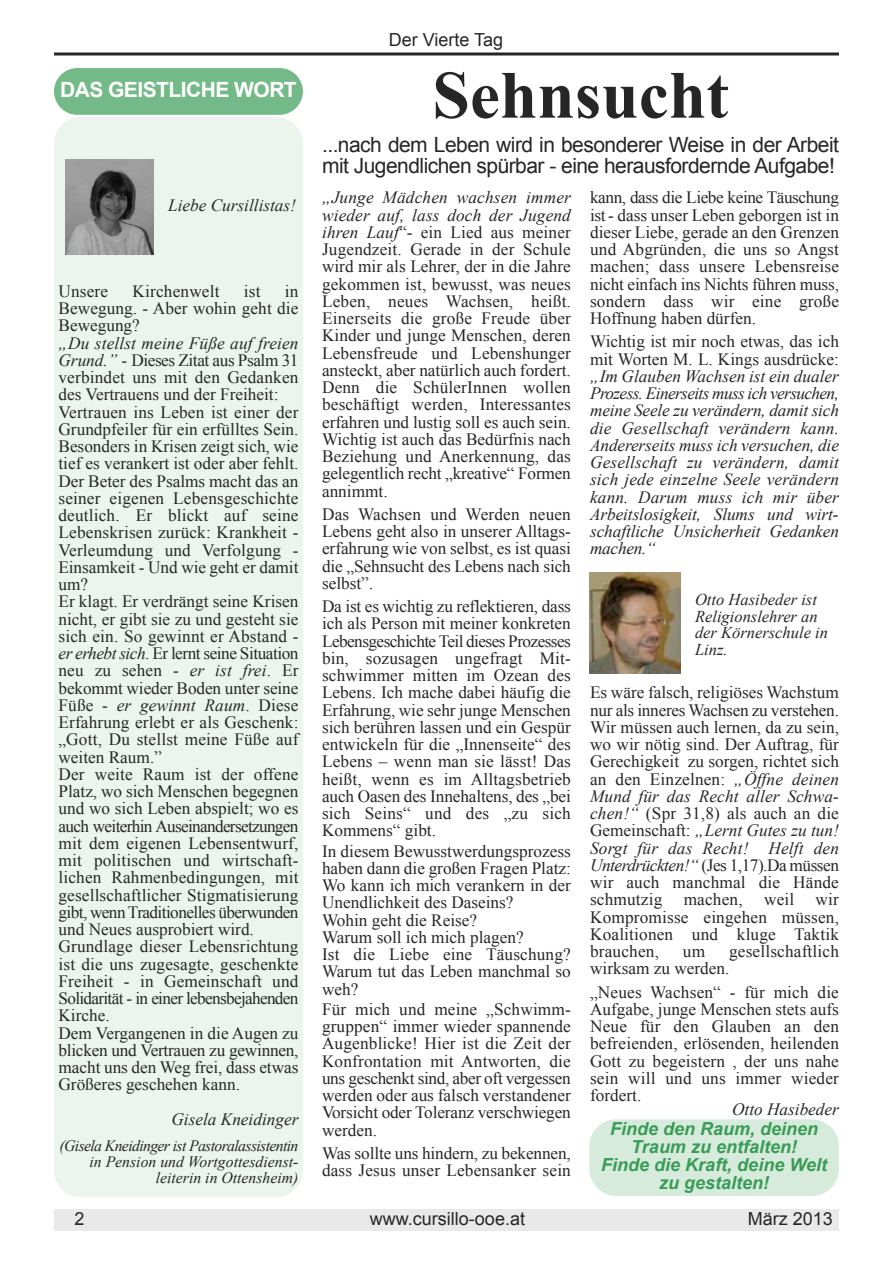
<style>
.page{position:relative;width:893px;height:1263px;background:#fff}
.page>*{position:absolute;margin:0;border:0;box-sizing:border-box;transform-origin:0 0}
.t1{font:700 67.5px "Times New Roman";color:#272627}
.t2{font:21px/21px "Arial";letter-spacing:-.025em;color:#272627}
.t3{font:700 21px "Arial";letter-spacing:-.025em;color:#fff}
.t4{font:italic 700 18px/18px "Arial";color:#399c56;text-align:center}
.t5{font:18px "Arial";color:#272627}
.t6{font:17.25px/17.2px "Times New Roman";color:#272627;text-align:justify}
.t7{font:italic 17.25px/17.2px "Times New Roman";letter-spacing:-.005em;color:#272627;text-align:justify}
.t8{font:italic 16.5px/16.5px "Times New Roman";color:#272627}
.t9{font:italic 15.75px/15.8px "Times New Roman";color:#272627;text-align:right}
.s1{font-style:italic}
</style>
<div class="page">
<div style="left:589px;top:1119px;width:250px;height:77px;background:#d7ebdd"></div>
<div style="left:54px;top:117px;width:249px;height:1080px;background:#ebf5ee"></div>
<div style="left:54px;top:1210px;width:785px;height:21px;background:#e9e9e9"></div>
<svg style="left:54px;top:52px;width:785px;height:4px;background:#5c5b5c"></svg>
<div style="left:54px;top:68px;width:249px;height:47px;background:#74ba88"></div>
<img style="left:66px;top:159px;width:87px;height:95px">
<img style="left:589px;top:573px;width:91px;height:100px">
<p class="t3" style="left:60px;top:78px;width:238px">DAS GEISTLICHE WORT</p>
<p class="t7" style="left:168px;top:196px;width:129px">Liebe Cursillistas!</p>
<p class="t6" style="left:59px;top:282px;width:241px;text-indent:226px">in Bewegung. - Aber wohin geht die Bewegung?</p>
<p class="t6" style="left:58px;top:334px;width:241px;text-align:left"><span class="s1">„Du stellst meine Füße auf freien<br>Grund.”</span> - Dieses Zitat aus Psalm 31 verbindet uns mit den Gedanken des Vertrauens und der Freiheit:<br>Vertrauen ins Leben ist einer der<br>Grundpfeiler für ein erfülltes Sein.<br>Besonders in Krisen zeigt sich, wie tief es verankert ist oder aber fehlt.<br>Der Beter des Psalms macht das an seiner eigenen Lebensgeschichte deutlich. Er blickt auf seine<br>Lebenskrisen zurück: Krankheit -<br>Verleumdung und Verfolgung -<br>Einsamkeit - Und wie geht er damit um?<br>Er klagt. Er verdrängt seine Krisen nicht, er gibt sie zu und gesteht sie sich ein. So gewinnt er Abstand - <span class="s1">er erhebt sich</span>. Er lernt seine Situation neu zu sehen - <span class="s1">er ist frei</span>. Er bekommt wieder Boden unter seine<br>Füße - <span class="s1">er gewinnt Raum</span>. Diese<br>Erfahrung erlebt er als Geschenk: „Gott, Du stellst meine Füße auf weiten Raum.”<br>Der weite Raum ist der offene<br>Platz, wo sich Menschen begegnen und wo sich Leben abspielt; wo es auch weiterhin Auseinandersetzungen mit dem eigenen Lebensentwurf, mit politischen und wirtschaft&shy;lichen Rahmenbedingungen, mit gesellschaftlicher Stigmatisierung gibt, wenn Traditionelles überwunden und Neues ausprobiert wird.<br>Grundlage dieser Lebensrichtung ist die uns zugesagte, geschenkte<br>Freiheit - in Gemeinschaft und<br>Solidarität - in einer lebensbejahenden<br>Kirche.<br>Dem Vergangenen in die Augen zu blicken und Vertrauen zu gewinnen, macht uns den Weg frei, dass etwas<br>Größeres geschehen kann.</p>
<p class="t7" style="left:171px;top:1110px;width:128px">Gisela Kneidinger</p>
<p class="t9" style="left:60px;top:1138px;width:240px">(Gisela Kneidinger ist Pastoralassistentin in Pension und Wortgottesdienst&shy;leiterin in Ottensheim)</p>
<p class="t6" style="left:58px;top:282px;width:51px">Unsere</p>
<p class="t6" style="left:133px;top:282px;width:88px">Kirchenwelt</p>
<p class="t6" style="left:244px;top:282px;width:18px">ist</p>
<p class="t5" style="left:389px;top:29px;width:116px">Der Vierte Tag</p>
<h1 class="t1" style="left:432px;top:57px;width:298px">Sehnsucht</h1>
<p class="t2" style="left:322px;top:134px;width:518px">...nach dem Leben wird in besonderer Weise in der Arbeit mit Jugendlichen spürbar - eine herausfordernde Aufgabe!</p>
<p class="t6" style="left:322px;top:189px;width:250px"><span class="s1">„Junge Mädchen wachsen immer wieder auf, lass doch der Jugend ihren Lauf</span>“- ein Lied aus meiner Jugendzeit. Gerade in der Schule wird mir als Lehrer, der in die Jahre gekommen ist, bewusst, was neues Leben, neues Wachsen, heißt.<br>Einerseits die große Freude über Kinder und junge Menschen, deren Lebensfreude und Lebenshunger ansteckt, aber natürlich auch fordert.<br>Denn die SchülerInnen wollen beschäftigt werden, Interessantes erfahren und lustig soll es auch sein.<br>Wichtig ist auch das Bedürfnis nach Beziehung und Anerkennung, das gelegentlich recht „kreative“ Formen annimmt.</p>
<p class="t6" style="left:322px;top:505px;width:250px">Das Wachsen und Werden neuen Lebens geht also in unserer Alltags&shy;erfahrung wie von selbst, es ist quasi die „Sehnsucht des Lebens nach sich selbst”.</p>
<p class="t6" style="left:322px;top:598px;width:250px">Da ist es wichtig zu reflektieren, dass ich als Person mit meiner konkreten Lebensgeschichte Teil dieses Prozesses bin, sozusagen ungefragt Mit&shy;schwimmer mitten im Ozean des Lebens. Ich mache dabei häufig die Erfahrung, wie sehr junge Menschen sich berühren lassen und ein Gespür entwickeln für die „Innenseite“ des Lebens – wenn man sie lässt! Das heißt, wenn es im Alltagsbetrieb auch Oasen des Innehaltens, des „bei sich Seins“ und des „zu sich Kommens“ gibt.</p>
<p class="t6" style="left:322px;top:842px;width:250px;text-align:left">In diesem Bewusstwerdungsprozess haben dann die großen Fragen Platz:<br>Wo kann ich mich verankern in der<br>Unendlichkeit des Daseins?<br>Wohin geht die Reise?<br>Warum soll ich mich plagen?<br>Ist die Liebe eine Täuschung?<br>Warum tut das Leben manchmal so weh?</p>
<p class="t6" style="left:322px;top:1000px;width:250px">Für mich und meine „Schwimm&shy;gruppen“ immer wieder spannende Augenblicke! Hier ist die Zeit der Konfrontation mit Antworten, die uns geschenkt sind, aber oft vergessen werden oder aus falsch verstandener Vorsicht oder Toleranz verschwiegen werden.</p>
<p class="t6" style="left:322px;top:1144px;width:250px">Was sollte uns hindern, zu bekennen, dass Jesus unser Lebensanker sein</p>
<p class="t6" style="left:590px;top:189px;width:250px">kann, dass die Liebe keine Täuschung ist - dass unser Leben geborgen ist in dieser Liebe, gerade an den Grenzen und Abgründen, die uns so Angst machen; dass unsere Lebensreise nicht einfach ins Nichts führen muss, sondern dass wir eine große Hoffnung haben dürfen.</p>
<p class="t6" style="left:590px;top:333px;width:250px">Wichtig ist mir noch etwas, das ich mit Worten M. L. Kings ausdrücke:</p>
<p class="t7" style="left:590px;top:367px;width:250px">„Im Glauben Wachsen ist ein dualer Prozess. Einerseits muss ich versuchen, meine Seele zu verändern, damit sich die Gesellschaft verändern kann.<br>Andererseits muss ich versuchen, die Gesellschaft zu verändern, damit sich jede einzelne Seele verändern kann. Darum muss ich mir über Arbeitslosigkeit, Slums und wirt&shy;schaftliche Unsicherheit Gedanken machen.“</p>
<p class="t8" style="left:695px;top:591px;width:134px">Otto Hasibeder ist<br>Religionslehrer an der Körnerschule in<br>Linz.</p>
<p class="t6" style="left:590px;top:684px;width:250px">Es wäre falsch, religiöses Wachstum nur als inneres Wachsen zu verstehen.<br>Wir müssen auch lernen, da zu sein, wo wir nötig sind. Der Auftrag, für Gerechigkeit zu sorgen, richtet sich an den Einzelnen: <span class="s1">„Öffne deinen Mund für das Recht aller Schwa&shy;chen!“</span> (Spr 31,8) als auch an die Gemeinschaft: <span class="s1">„Lernt Gutes zu tun!<br>Sorgt für das Recht! Helft den Unterdrückten!“</span> (Jes 1,17).Da müssen wir auch manchmal die Hände schmutzig machen, weil wir Kompromisse eingehen müssen, Koalitionen und kluge Taktik brauchen,</p>
<p class="t6" style="left:590px;top:943px;width:250px;text-indent:139px">gesellschaftlich wirksam zu werden.</p>
<p class="t6" style="left:590px;top:983px;width:250px">„Neues Wachsen“ - für mich die Aufgabe, junge Menschen stets aufs Neue für den Glauben an den befreienden, erlösenden, heilenden Gott zu begeistern , der uns nahe sein will und uns immer wieder fordert.</p>
<p class="t7" style="left:732px;top:1100px;width:108px">Otto Hasibeder</p>
<p class="t6" style="left:683px;top:943px;width:24px">um</p>
<p class="t4" style="left:601px;top:1120px;width:227px">Finde den Raum, deinen<br>Traum zu entfalten!<br>Finde die Kraft, deine Welt zu gestalten!</p>
<p class="t5" style="left:75px;top:1209px;width:12px">2</p>
<p class="t5" style="left:370px;top:1209px;width:157px">www.cursillo-ooe.at</p>
<p class="t5" style="left:748px;top:1209px;width:87px">März 2013</p>
</div>
